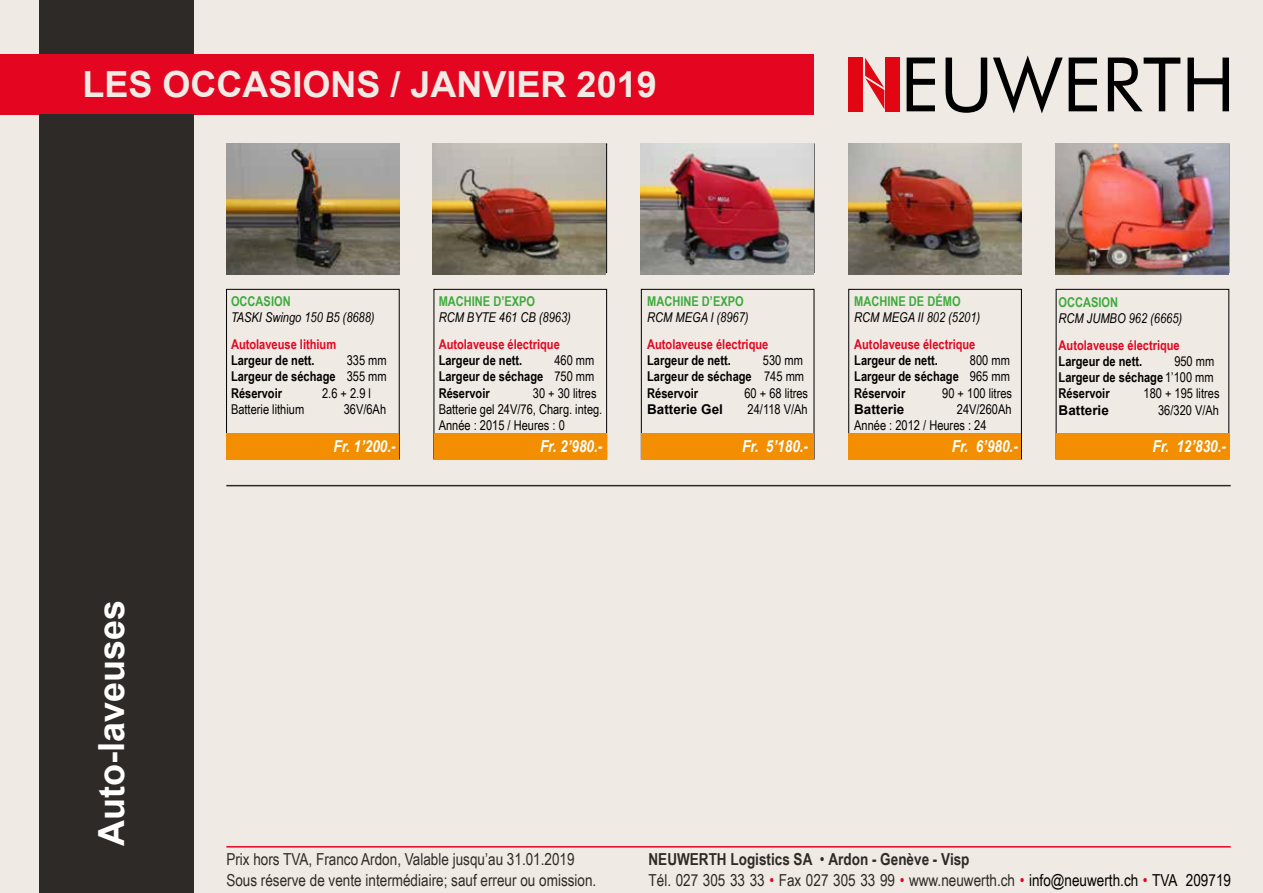
<style>
.page{position:relative;width:1263px;height:893px;background:#f0eae4}
.page>*{position:absolute;margin:0;border:0;box-sizing:border-box;transform-origin:0 0}
.t1{font:700 36px "Arial";color:#f0ece5}
.t2{font:700 36px "Arial";color:#fff}
.t3{font:16.5px/21px "Arial Narrow";color:#2d2a27}
.t4{font:italic 700 16.5px "Arial Narrow";color:#fff}
.t5{font:700 13.5px/16.2px "Arial Narrow";color:#000;text-align:justify}
.t6{font:13.5px/16.2px "Arial Narrow";color:#000}
.t7{font:700 13.5px "Arial Narrow";color:#e40521}
.t8{font:italic 13.5px "Arial Narrow";color:#000}
.t9{font:700 13.5px "Arial Narrow";color:#3eab3d}
.t10{font:700 13.5px "Arial";color:#000}
.s1{font-weight:400}
.s2{font-weight:700}
.s3{color:#e30517}
.s4{color:#000}
</style>
<div class="page">
<div style="left:0;top:54px;width:814px;height:60px;background:#e40521"></div>
<div style="left:39px;top:114px;width:154px;height:779px;background:#2d2a27"></div>
<div style="left:39px;top:0;width:154px;height:54px;background:#2d2a27"></div>
<hr style="left:226px;top:846px;width:1005px;height:1px;background:#e40521">
<hr style="left:226px;top:485px;width:1005px;height:1px;background:#2d2a27">
<div style="left:226px;top:289px;width:173px;height:170px;border:1px solid #000"></div>
<div style="left:434px;top:289px;width:173px;height:170px;border:1px solid #000"></div>
<div style="left:641px;top:289px;width:173px;height:170px;border:1px solid #000"></div>
<div style="left:848px;top:289px;width:173px;height:170px;border:1px solid #000"></div>
<div style="left:1056px;top:289px;width:173px;height:170px;border:1px solid #000"></div>
<div style="left:227px;top:433px;width:172px;height:26px;background:#f28e00"></div>
<div style="left:434px;top:433px;width:173px;height:26px;background:#f28e00"></div>
<div style="left:641px;top:433px;width:173px;height:26px;background:#f28e00"></div>
<div style="left:848px;top:433px;width:173px;height:26px;background:#f28e00"></div>
<div style="left:1056px;top:433px;width:172px;height:26px;background:#f28e00"></div>
<div style="left:885px;top:57px;width:15px;height:54px;background:#e20613"></div>
<svg style="left:907px;top:58px;width:28px;height:53px"></svg>
<svg style="left:945px;top:58px;width:42px;height:55px"></svg>
<svg style="left:993px;top:55px;width:70px;height:58px"></svg>
<svg style="left:1069px;top:58px;width:28px;height:53px"></svg>
<svg style="left:1108px;top:58px;width:72px;height:53px"></svg>
<svg style="left:1187px;top:58px;width:42px;height:53px"></svg>
<div style="left:848px;top:57px;width:15px;height:54px;background:#e20613"></div>
<svg style="left:865px;top:58px;width:19px;height:51px"></svg>
<img style="left:433px;top:144px;width:173px;height:131px">
<img style="left:848px;top:144px;width:173px;height:131px">
<img style="left:1055px;top:144px;width:173px;height:131px">
<img style="left:641px;top:144px;width:173px;height:131px">
<img style="left:226px;top:144px;width:173px;height:131px">
<h1 class="t1" style="left:82px;top:59px;width:576px">LES OCCASIONS / JANVIER 2019</h1>
<h1 class="t2" style="left:86px;top:846px;width:248px;rotate:-90deg">Auto-laveuses</h1>
<p class="t9" style="left:231px;top:291px;width:61px">OCCASION</p>
<p class="t8" style="left:231px;top:308px;width:145px">TASKI Swingo 150 B5 (8688)</p>
<p class="t7" style="left:231px;top:334px;width:107px">Autolaveuse lithium</p>
<p class="t5" style="left:231px;top:352px;width:85px">Largeur de nett.</p>
<p class="t5" style="left:231px;top:352px;width:157px;text-indent:116px"><span class="s1">335 mm </span>Largeur de séchage <span class="s1">355 mm </span>Réservoir</p>
<p class="t6" style="left:322px;top:384px;width:50px">2.6 + 2.9 l</p>
<p class="t6" style="left:231px;top:400px;width:75px">Batterie lithium</p>
<p class="t6" style="left:344px;top:400px;width:44px">36V/6Ah</p>
<p class="t4" style="left:333px;top:433px;width:64px">Fr. 1’200.-</p>
<p class="t9" style="left:439px;top:291px;width:98px">MACHINE D’EXPO</p>
<p class="t8" style="left:439px;top:308px;width:134px">RCM BYTE 461 CB (8963)</p>
<p class="t7" style="left:439px;top:334px;width:123px">Autolaveuse électrique</p>
<p class="t5" style="left:439px;top:352px;width:85px">Largeur de nett.</p>
<p class="t5" style="left:439px;top:352px;width:157px;text-indent:116px"><span class="s1">460 mm </span>Largeur de séchage <span class="s1">750 mm </span>Réservoir</p>
<p class="t6" style="left:439px;top:384px;width:165px;text-indent:94px">30 + 30 litres<br>Batterie gel 24V/76, Charg. integ.<br>Année : 2015 / Heures : 0</p>
<p class="t4" style="left:540px;top:433px;width:64px">Fr. 2’980.-</p>
<p class="t9" style="left:647px;top:291px;width:98px">MACHINE D’EXPO</p>
<p class="t8" style="left:647px;top:308px;width:103px">RCM MEGA I (8967)</p>
<p class="t7" style="left:647px;top:334px;width:123px">Autolaveuse électrique</p>
<p class="t5" style="left:647px;top:352px;width:85px">Largeur de nett.</p>
<p class="t5" style="left:647px;top:352px;width:158px;text-indent:116px"><span class="s1">530 mm </span>Largeur de séchage <span class="s1">745 mm </span>Réservoir</p>
<p class="t6" style="left:744px;top:384px;width:65px">60 + 68 litres</p>
<p class="t10" style="left:647px;top:400px;width:77px">Batterie Gel</p>
<p class="t6" style="left:748px;top:400px;width:62px">24/118 V/Ah</p>
<p class="t4" style="left:742px;top:433px;width:68px">Fr. 5’180.-</p>
<p class="t9" style="left:854px;top:291px;width:108px">MACHINE DE DÉMO</p>
<p class="t8" style="left:854px;top:308px;width:127px">RCM MEGA II 802 (5201)</p>
<p class="t7" style="left:854px;top:334px;width:123px">Autolaveuse électrique</p>
<p class="t5" style="left:854px;top:352px;width:85px">Largeur de nett.</p>
<p class="t5" style="left:854px;top:352px;width:157px;text-indent:116px"><span class="s1">800 mm </span>Largeur de séchage <span class="s1">965 mm </span>Réservoir</p>
<p class="t6" style="left:942px;top:384px;width:71px">90 + 100 litres</p>
<p class="t6" style="left:854px;top:400px;width:159px;text-indent:103px">24V/260Ah<br>Année : 2012 / Heures : 24</p>
<p class="t4" style="left:952px;top:433px;width:68px">Fr. 6’980.-</p>
<p class="t10" style="left:854px;top:400px;width:52px">Batterie</p>
<p class="t9" style="left:1058px;top:292px;width:61px">OCCASION</p>
<p class="t8" style="left:1058px;top:309px;width:125px">RCM JUMBO 962 (6665)</p>
<p class="t7" style="left:1058px;top:335px;width:123px">Autolaveuse électrique</p>
<p class="t5" style="left:1058px;top:353px;width:85px">Largeur de nett.</p>
<p class="t5" style="left:1058px;top:353px;width:157px;text-indent:116px"><span class="s1">950 mm </span>Largeur de séchage <span class="s1">1’100 mm </span>Réservoir</p>
<p class="t6" style="left:1143px;top:385px;width:78px">180 + 195 litres</p>
<p class="t10" style="left:1058px;top:400px;width:52px">Batterie</p>
<p class="t6" style="left:1158px;top:401px;width:62px">36/320 V/Ah</p>
<p class="t4" style="left:1152px;top:434px;width:75px">Fr. 12’830.-</p>
<p class="t3" style="left:226px;top:848px;width:371px">Prix hors TVA, Franco Ardon, Valable jusqu’au 31.01.2019<br>Sous réserve de vente intermédiaire; sauf erreur ou omission.</p>
<p class="t3" style="left:648px;top:848px;width:584px"><span class="s2">NEUWERTH Logistics SA</span> • <span class="s2">Ardon - Genève - Visp<br></span>Tél. 027 305 33 33 <span class="s3">•</span> Fax 027 305 33 99 <span class="s3">•</span> www.neuwerth.ch <span class="s3">•</span> <span class="s4">info@neuwerth.ch</span> <span class="s3">•</span> <span class="s4">TVA 209719</span></p>
</div>
